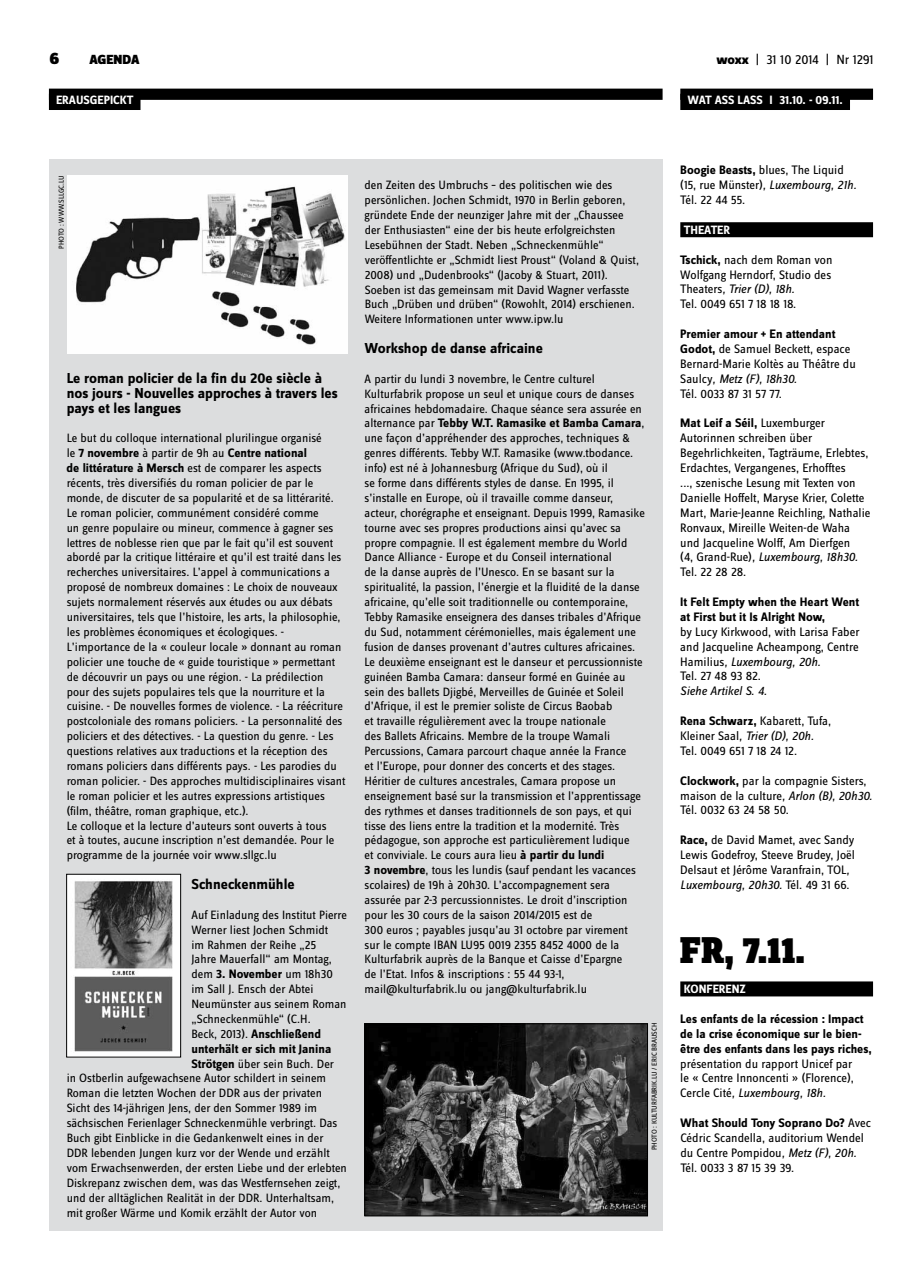
<style>
.page{position:relative;width:922px;height:1276px;background:#fff}
.page>*{position:absolute;margin:0;border:0;box-sizing:border-box;transform-origin:0 0}
.t1{font:900 38.75px "Zine Slab Dis";color:#000}
.t2{font:900 17.5px "Zine Sans Dis";color:#000}
.t3{font:700 15px/14.9px "Zine Sans Dis";color:#000}
.t4{font:13.75px "Zine Sans Dis";letter-spacing:-.01em;color:#000}
.t5{font:900 13.75px "Zine Sans Dis";color:#000}
.t6{font:12.75px/14.9px "Zine Sans Dis";color:#000}
.t7{font:700 12.75px/14.9px "Zine Sans Dis";color:#000}
.t8{font:italic 12.75px "Zine Sans Dis";color:#000}
.t9{font:12.5px/14.9px "Zine Sans Dis";color:#000}
.t10{font:700 12.5px "Zine Sans Dis";color:#fff}
.t11{font:7.5px "Zine Sans Dis";letter-spacing:-.02em;color:#000}
.s1{font-weight:800}
.s2{font-weight:400;font-size:12.5px}
.s3{font-weight:700;font-size:12.75px}
.s4{font-weight:700}
.s5{font-style:italic}
</style>
<div class="page">
<div style="left:49px;top:159px;width:613px;height:1072px;background:#dcddde"></div>
<div style="left:49px;top:89px;width:613px;height:11px;background:#000"></div>
<div style="left:49px;top:94px;width:91px;height:16px;background:#000"></div>
<img style="left:67px;top:175px;width:280px;height:178px">
<div style="left:680px;top:222px;width:192px;height:15px;background:#000"></div>
<div style="left:680px;top:981px;width:192px;height:15px;background:#000"></div>
<div style="left:680px;top:89px;width:192px;height:11px;background:#000"></div>
<div style="left:680px;top:94px;width:169px;height:16px;background:#000"></div>
<img style="left:68px;top:876px;width:111px;height:179px">
<div style="left:66px;top:874px;width:115px;height:183px;border:1px solid #000"></div>
<img style="left:366px;top:1025px;width:280px;height:189px">
<div style="left:364px;top:1023px;width:284px;height:193px;border:1px solid #000"></div>
<h2 class="t2" style="left:50px;top:49px;width:11px">6</h2>
<p class="t5" style="left:89px;top:53px;width:52px">AGENDA</p>
<p class="t4" style="left:716px;top:53px;width:159px"><span class="s1">woxx</span> | 31 10 2014 | Nr 1291</p>
<p class="t10" style="left:56px;top:93px;width:79px">ERAUSGEPICKT</p>
<p class="t10" style="left:687px;top:93px;width:69px">WAT ASS LASSI</p>
<p class="t10" style="left:779px;top:93px;width:65px">31.10. - 09.11.</p>
<p class="t11" style="left:57px;top:249px;width:73px;rotate:-90deg">Photo : www.sllgc.lu</p>
<p class="t3" style="left:67px;top:371px;width:272px">Le roman policier de la fin du 20e siècle à nos jours - Nouvelles approches à travers les pays et les langues</p>
<p class="t9" style="left:67px;top:431px;width:256px">Le but du colloque international plurilingue organisé</p>
<p class="t7" style="left:67px;top:446px;width:242px"><span class="s2">le</span> 7 novembre <span class="s2">à partir de 9h au</span> Centre national</p>
<p class="t9" style="left:67px;top:461px;width:280px"><span class="s3">de littérature à Mersch</span> est de comparer les aspects récents, très diversifiés du roman policier de par le monde, de discuter de sa popularité et de sa littérarité.<br>Le roman policier, communément considéré comme<br>un genre populaire ou mineur, commence à gagner ses lettres de noblesse rien que par le fait qu’il est souvent abordé par la critique littéraire et qu’il est traité dans les recherches universitaires. L’appel à communications a proposé de nombreux domaines : Le choix de nouveaux sujets normalement réservés aux études ou aux débats universitaires, tels que l’histoire, les arts, la philosophie, les problèmes économiques et écologiques. - L’importance de la « couleur locale » donnant au roman policier une touche de « guide touristique » permettant de découvrir un pays ou une région. - La prédilection pour des sujets populaires tels que la nourriture et la cuisine. - De nouvelles formes de violence. - La réécriture postcoloniale des romans policiers. - La personnalité des policiers et des détectives. - La question du genre. - Les questions relatives aux traductions et la réception des romans policiers dans différents pays. - Les parodies du roman policier. - Des approches multidisciplinaires visant le roman policier et les autres expressions artistiques (film, théâtre, roman graphique, etc.).<br>Le colloque et la lecture d’auteurs sont ouverts à tous<br>et à toutes, aucune inscription n’est demandée. Pour le programme de la journée voir www.sllgc.lu</p>
<p class="t3" style="left:191px;top:877px;width:105px">Schneckenmühle</p>
<p class="t9" style="left:191px;top:908px;width:157px">Auf Einladung des Institut Pierre<br>Werner liest Jochen Schmidt<br>im Rahmen der Reihe „25<br>Jahre Mauerfall“ am Montag, dem <span class="s3">3. November</span> um 18h30 im Sall J. Ensch der Abtei<br>Neumünster aus seinem Roman „Schneckenmühle“ (C.H.</p>
<p class="t7" style="left:191px;top:1027px;width:141px"><span class="s2">Beck, 2013).</span> Anschließend unterhält er sich mit Janina</p>
<p class="t9" style="left:67px;top:1056px;width:282px;text-indent:125px"><span class="s3">Strötgen</span> über sein Buch. Der<br>in Ostberlin aufgewachsene Autor schildert in seinem Roman die letzten Wochen der DDR aus der privaten Sicht des 14-jährigen Jens, der den Sommer 1989 im sächsischen Ferienlager Schneckenmühle verbringt. Das Buch gibt Einblicke in die Gedankenwelt eines in der DDR lebenden Jungen kurz vor der Wende und erzählt vom Erwachsenwerden, der ersten Liebe und der erlebten Diskrepanz zwischen dem, was das Westfernsehen zeigt, und der alltäglichen Realität in der DDR. Unterhaltsam, mit großer Wärme und Komik erzählt der Autor von</p>
<p class="t9" style="left:364px;top:178px;width:276px">den Zeiten des Umbruchs – des politischen wie des persönlichen. Jochen Schmidt, 1970 in Berlin geboren, gründete Ende der neunziger Jahre mit der „Chaussee der Enthusiasten“ eine der bis heute erfolgreichsten Lesebühnen der Stadt. Neben „Schneckenmühle“ veröffentlichte er „Schmidt liest Proust“ (Voland &amp; Quist, 2008) und „Dudenbrooks“ (Jacoby &amp; Stuart, 2011).<br>Soeben ist das gemeinsam mit David Wagner verfasste Buch „Drüben und drüben“ (Rowohlt, 2014) erschienen.<br>Weitere Informationen unter www.ipw.lu</p>
<p class="t3" style="left:364px;top:341px;width:180px">Workshop de danse africaine</p>
<p class="t9" style="left:364px;top:372px;width:279px">A partir du lundi 3 novembre, le Centre culturel<br>Kulturfabrik propose un seul et unique cours de danses africaines hebdomadaire. Chaque séance sera assurée en</p>
<p class="t7" style="left:364px;top:416px;width:281px"><span class="s2">alternance par</span> Tebby W.T. Ramasike et Bamba Camara<span class="s2">,</span></p>
<p class="t9" style="left:364px;top:431px;width:282px">une façon d’appréhender des approches, techniques &amp; genres différents. Tebby W.T. Ramasike (www.tbodance. info) est né à Johannesburg (Afrique du Sud), où il<br>se forme dans différents styles de danse. En 1995, il s’installe en Europe, où il travaille comme danseur, acteur, chorégraphe et enseignant. Depuis 1999, Ramasike tourne avec ses propres productions ainsi qu’avec sa propre compagnie. Il est également membre du World Dance Alliance - Europe et du Conseil international<br>de la danse auprès de l’Unesco. En se basant sur la spiritualité, la passion, l’énergie et la fluidité de la danse africaine, qu’elle soit traditionnelle ou contemporaine, Tebby Ramasike enseignera des danses tribales d’Afrique du Sud, notamment cérémonielles, mais également une fusion de danses provenant d’autres cultures africaines.<br>Le deuxième enseignant est le danseur et percussionniste guinéen Bamba Camara: danseur formé en Guinée au sein des ballets Djigbé, Merveilles de Guinée et Soleil d’Afrique, il est le premier soliste de Circus Baobab<br>et travaille régulièrement avec la troupe nationale<br>des Ballets Africains. Membre de la troupe Wamali Percussions, Camara parcourt chaque année la France<br>et l’Europe, pour donner des concerts et des stages.<br>Héritier de cultures ancestrales, Camara propose un enseignement basé sur la transmission et l’apprentissage des rythmes et danses traditionnels de son pays, et qui tisse des liens entre la tradition et la modernité. Très pédagogue, son approche est particulièrement ludique<br>et conviviale. Le cours aura lieu <span class="s3">à partir du lundi<br>3 novembre</span>, tous les lundis (sauf pendant les vacances scolaires) de 19h à 20h30. L’accompagnement sera assurée par 2-3 percussionnistes. Le droit d’inscription pour les 30 cours de la saison 2014/2015 est de<br>300 euros ; payables jusqu’au 31 octobre par virement sur le compte IBAN LU95 0019 2355 8452 4000 de la Kulturfabrik auprès de la Banque et Caisse d’Epargne<br>de l’Etat. Infos &amp; inscriptions : 55 44 93-1, mail@kulturfabrik.lu ou jang@kulturfabrik.lu</p>
<p class="t11" style="left:650px;top:1150px;width:128px;rotate:-90deg">Photo : Kulturfabrik.lu / Eric Brausch</p>
<p class="t6" style="left:680px;top:163px;width:177px"><span class="s4">Boogie Beasts,</span> blues, The Liquid (15, rue Münster)<span class="s5">, Luxembourg, 21h.<br></span>Tél. 22 44 55.</p>
<p class="t10" style="left:683px;top:223px;width:46px">th eater</p>
<p class="t6" style="left:680px;top:253px;width:154px"><span class="s4">Tschick,</span> nach dem Roman von<br>Wolfgang Herndorf, Studio des<br>Theaters<span class="s5">, Trier (D), 18h.<br></span>Tel. 0049 651 7 18 18 18.</p>
<p class="t6" style="left:680px;top:327px;width:177px"><span class="s4">Premier amour + En attendant<br>Godot,</span> de Samuel Beckett, espace<br>Bernard-Marie Koltès au Théâtre du<br>Saulcy<span class="s5">, Metz (F), 18h30.<br></span>Tél. 0033 87 31 57 77.</p>
<p class="t6" style="left:680px;top:416px;width:192px"><span class="s4">Mat Leif a Séil,</span> Luxemburger Autorinnen schreiben über Begehrlichkeiten, Tagträume, Erlebtes, Erdachtes, Vergangenes, Erhofftes<br>..., szenische Lesung mit Texten von Danielle Hoffelt, Maryse Krier, Colette Mart, Marie-Jeanne Reichling, Nathalie Ronvaux, Mireille Weiten-de Waha und Jacqueline Wolff, Am Dierfgen<br>(4, Grand-Rue)<span class="s5">, Luxembourg, 18h30.<br></span>Tel. 22 28 28.</p>
<p class="t7" style="left:680px;top:595px;width:180px">It Felt Empty when the Heart Went at First but it Is Alright Now,</p>
<p class="t6" style="left:680px;top:625px;width:181px">by Lucy Kirkwood, with Larisa Faber and Jacqueline Acheampong, Centre<br>Hamilius<span class="s5">, Luxembourg, 20h.<br></span>Tel. 27 48 93 82.</p>
<p class="t8" style="left:680px;top:684px;width:88px">Siehe Artikel S. 4.</p>
<p class="t6" style="left:680px;top:714px;width:152px"><span class="s4">Rena Schwarz,</span> Kabarett, Tufa,<br>Kleiner Saal<span class="s5">, Trier (D), 20h.<br></span>Tel. 0049 651 7 18 24 12.</p>
<p class="t6" style="left:680px;top:774px;width:193px"><span class="s4">Clockwork,</span> par la compagnie Sisters, maison de la culture<span class="s5">, Arlon (B), 20h30.<br></span>Tél. 0032 63 24 58 50.</p>
<p class="t6" style="left:680px;top:833px;width:176px"><span class="s4">Race,</span> de David Mamet, avec Sandy Lewis Godefroy, Steeve Brudey, Joël Delsaut et Jérôme Varanfrain, TOL<span class="s5">, Luxembourg, 20h30.</span> Tél. 49 31 66.</p>
<h1 class="t1" style="left:680px;top:930px;width:126px">Fr, 7.11.</h1>
<p class="t10" style="left:683px;top:982px;width:64px">konferenz</p>
<p class="t7" style="left:680px;top:1012px;width:193px">Les enfants de la récession : Impact de la crise économique sur le bien&shy;être des enfants dans les pays riches,</p>
<p class="t6" style="left:680px;top:1056px;width:175px;text-align:justify">présentation du rapport Unicef par le « Centre Innoncenti » (Florence), Cercle Cité<span class="s5">, Luxembourg, 18h.</span></p>
<p class="t6" style="left:680px;top:1116px;width:192px"><span class="s4">What Should Tony Soprano Do?</span> Avec<br>Cédric Scandella, auditorium Wendel du Centre Pompidou<span class="s5">, Metz (F), 20h.<br></span>Tél. 0033 3 87 15 39 39.</p>
</div>
